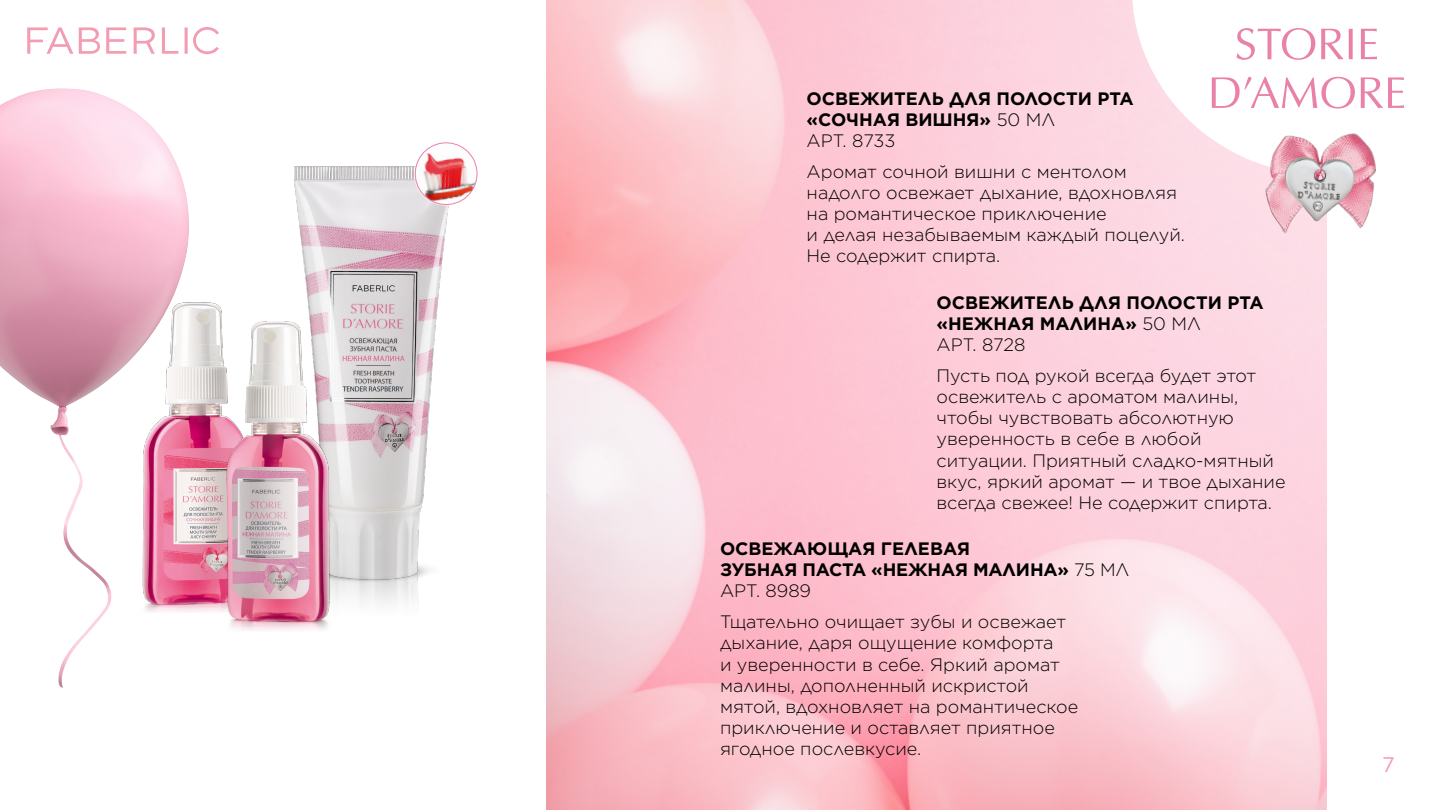
<style>
.page{position:relative;width:1440px;height:810px;background:#fff}
.page>*{position:absolute;margin:0;border:0;box-sizing:border-box;transform-origin:0 0}
.t1{font:21.08px "Gotham";color:#f39db3}
.t2{font:300 18px/21px "Gotham";color:#000}
.t3{font:700 18px/21px "Gotham";color:#000}
.s1{font-weight:300}
</style>
<div class="page">
<img style="left:547px;top:0;width:779px;height:810px">
<img style="left:294px;top:166px;width:154px;height:418px">
<img style="left:192px;top:302px;width:28px;height:302px">
<img style="left:202px;top:307px;width:145px;height:323px">
<img style="left:226px;top:314px;width:103px;height:307px">
<img style="left:0;top:88px;width:192px;height:600px">
<img style="left:410px;top:142px;width:68px;height:67px">
<svg style="left:27px;top:27px;width:192px;height:27px"></svg>
<svg style="left:1132px;top:0;width:273px;height:175px"></svg>
<svg style="left:1212px;top:77px;width:192px;height:32px"></svg>
<svg style="left:1236px;top:28px;width:141px;height:32px"></svg>
<img style="left:1254px;top:132px;width:145px;height:105px">
<p class="t3" style="left:807px;top:88px;width:329px">ОСВЕЖИТЕЛЬ ДЛЯ ПОЛОСТИ РТА «СОЧНАЯ ВИШНЯ» <span class="s1">50 МЛ<br>АРТ. 8733</span></p>
<p class="t2" style="left:807px;top:161px;width:380px">Аромат сочной вишни с ментолом надолго освежает дыхание, вдохновляя на романтическое приключение<br>и делая незабываемым каждый поцелуй.<br>Не содержит спирта.</p>
<p class="t3" style="left:937px;top:292px;width:329px">ОСВЕЖИТЕЛЬ ДЛЯ ПОЛОСТИ РТА «НЕЖНАЯ МАЛИНА» <span class="s1">50 МЛ<br>АРТ. 8728</span></p>
<p class="t2" style="left:937px;top:365px;width:351px">Пусть под рукой всегда будет этот освежитель с ароматом малины, чтобы чувствовать абсолютную уверенность в себе в любой ситуации. Приятный сладко-мятный вкус, яркий аромат — и твое дыхание всегда свежее! Не содержит спирта.</p>
<p class="t3" style="left:720px;top:538px;width:411px">ОСВЕЖАЮЩАЯ ГЕЛЕВАЯ<br>ЗУБНАЯ ПАСТА «НЕЖНАЯ МАЛИНА» <span class="s1">75 МЛ<br>АРТ. 8989</span></p>
<p class="t2" style="left:720px;top:611px;width:360px">Тщательно очищает зубы и освежает дыхание, даря ощущение комфорта<br>и уверенности в себе. Яркий аромат малины, дополненный искристой мятой, вдохновляет на романтическое приключение и оставляет приятное ягодное послевкусие.</p>
<p class="t1" style="left:1382px;top:751px;width:14px">7</p>
</div>
